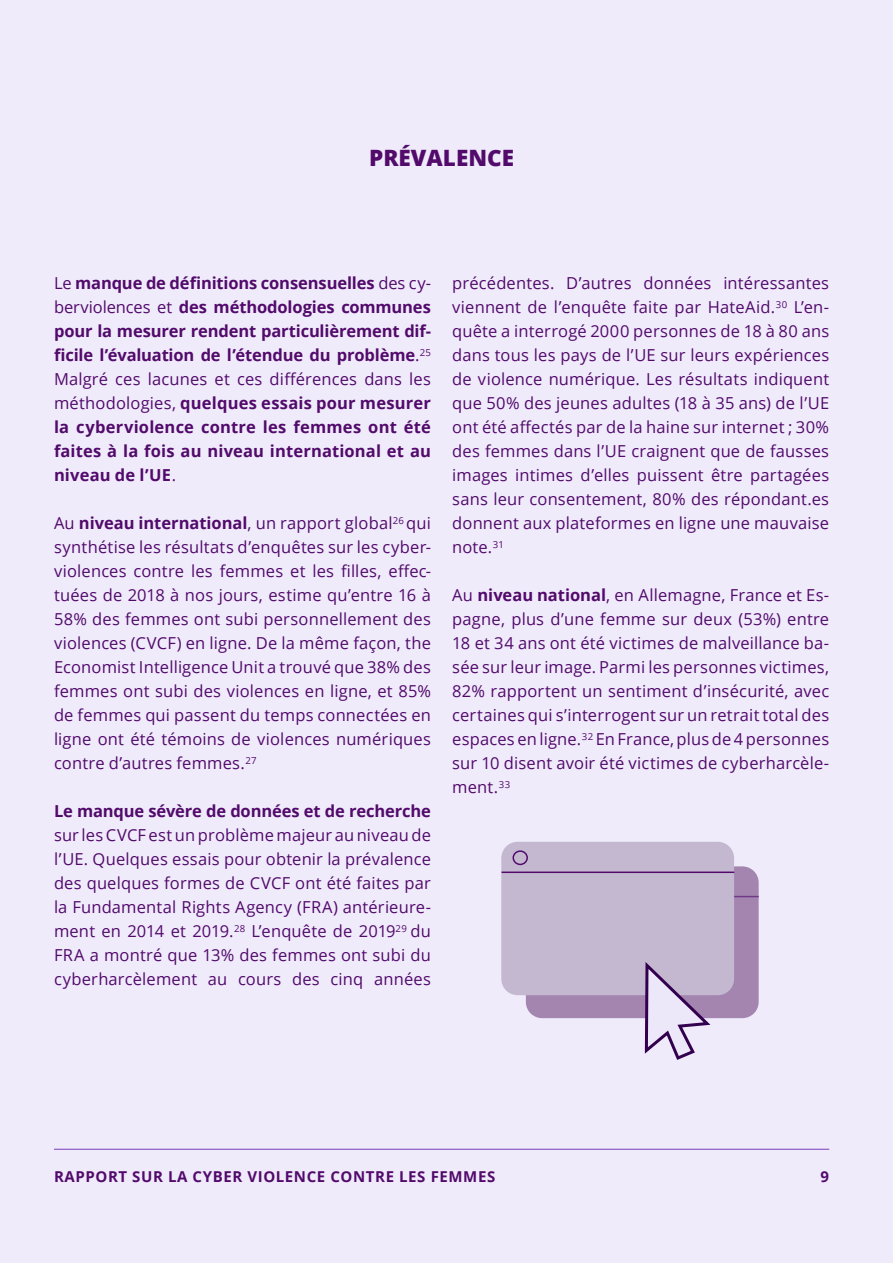
<style>
.page{position:relative;width:893px;height:1263px;background:#efebfb}
.page>*{position:absolute;margin:0;border:0;box-sizing:border-box;transform-origin:0 0}
.t1{font:800 22.5px "Open Sans";color:#520a6b}
.t2{font:16.5px/24px "Open Sans";letter-spacing:.01em;color:#520a6b;text-align:justify}
.t3{font:700 16.5px/24px "Open Sans";letter-spacing:.005em;color:#520a6b;text-align:justify}
.t4{font:700 15px "Open Sans";letter-spacing:.04em;color:#520a6b}
.s1{font-weight:400}
.s2{font-weight:700}
</style>
<div class="page">
<hr style="left:54px;top:1149px;width:775px;height:1px;background:#7a3eba">
<div style="left:526px;top:866px;width:233px;height:152px;background:#a385b0;border-radius:16px"></div>
<div style="left:501px;top:842px;width:233px;height:153px;background:#c4b8d1;border-radius:16px"></div>
<svg style="left:501px;top:850px;width:258px;height:48px"></svg>
<svg style="left:643px;top:962px;width:71px;height:98px"></svg>
<h1 class="t1" style="left:369px;top:141px;width:146px">PRÉVALENCE</h1>
<p class="t3" style="left:54px;top:271px;width:378px"><span class="s1">Le</span> manque de définitions consensuelles <span class="s1">des cy&shy;berviolences et</span> des méthodologies communes pour la mesurer rendent particulièrement dif&shy;ficile l’évaluation de l’étendue du problème<span class="s1">.</span><sup>25<br></sup><span class="s1">Malgré ces lacunes et ces différences dans les méthodologies,</span> quelques essais pour mesurer la cyberviolence contre les femmes ont été faites à la fois au niveau international et au niveau de l’UE<span class="s1">.</span></p>
<p class="t2" style="left:54px;top:511px;width:378px">Au <span class="s2">niveau international</span>, un rapport global<sup>26</sup> qui synthétise les résultats d’enquêtes sur les cyber&shy;violences contre les femmes et les filles, effec&shy;tuées de 2018 à nos jours, estime qu’entre 16 à 58% des femmes ont subi personnellement des violences (CVCF) en ligne. De la même façon, the Economist Intelligence Unit a trouvé que 38% des femmes ont subi des violences en ligne, et 85% de femmes qui passent du temps connectées en ligne ont été témoins de violences numériques contre d’autres femmes.<sup>27</sup></p>
<p class="t3" style="left:54px;top:799px;width:378px">Le manque sévère de données et de recherche</p>
<p class="t2" style="left:54px;top:823px;width:378px">sur les CVCF est un problème majeur au niveau de l’UE. Quelques essais pour obtenir la prévalence des quelques formes de CVCF ont été faites par la Fundamental Rights Agency (FRA) antérieure&shy;ment en 2014 et 2019.<sup>28</sup> L’enquête de 2019<sup>29</sup> du FRA a montré que 13% des femmes ont subi du cyberharcèlement au cours des cinq années</p>
<p class="t2" style="left:452px;top:271px;width:378px">précédentes. D’autres données intéressantes viennent de l’enquête faite par HateAid.<sup>30</sup> L’en&shy;quête a interrogé 2000 personnes de 18 à 80 ans dans tous les pays de l’UE sur leurs expériences de violence numérique. Les résultats indiquent que 50% des jeunes adultes (18 à 35 ans) de l’UE ont été affectés par de la haine sur internet ; 30% des femmes dans l’UE craignent que de fausses images intimes d’elles puissent être partagées sans leur consentement, 80% des répondant.es donnent aux plateformes en ligne une mauvaise note.<sup>31</sup></p>
<p class="t2" style="left:452px;top:583px;width:378px">Au <span class="s2">niveau national</span>, en Allemagne, France et Es&shy;pagne, plus d’une femme sur deux (53%) entre 18 et 34 ans ont été victimes de malveillance ba&shy;sée sur leur image. Parmi les personnes victimes, 82% rapportent un sentiment d’insécurité, avec certaines qui s’interrogent sur un retrait total des espaces en ligne.<sup>32</sup> En France, plus de 4 personnes sur 10 disent avoir été victimes de cyberharcèle&shy;ment.<sup>33</sup></p>
<p class="t4" style="left:54px;top:1166px;width:443px">RAPPORT SUR LA CYBER VIOLENCE CONTRE LES FEMMES</p>
<p class="t4" style="left:821px;top:1166px;width:10px">9</p>
</div>
